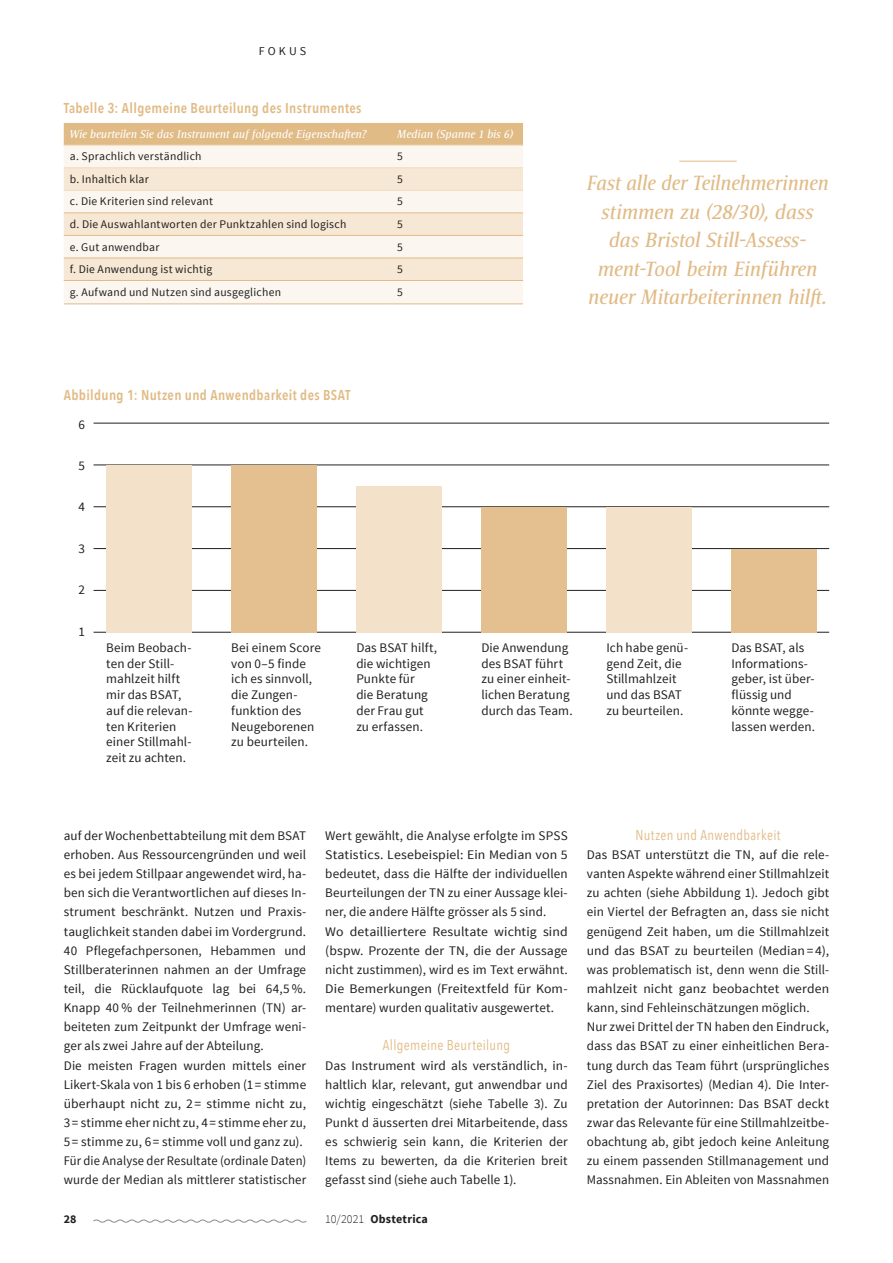
<style>
.page{position:relative;width:893px;height:1263px;background:#fff}
.page>*{position:absolute;margin:0;border:0;box-sizing:border-box;transform-origin:0 0}
.t1{font:italic 21px/28.5px "Satero Serif LT Pro";letter-spacing:-.01em;color:#e1bb86;text-align:center}
.t2{font:600 14.25px "Avenir Next Condensed";letter-spacing:.025em;color:#e1bb86}
.t3{font:14.25px "Avenir Next Condensed";letter-spacing:.025em;color:#e1bb86}
.t4{font:13.2px/19.2px "Source Sans Pro";letter-spacing:.005em;color:#231f20}
.t5{font:700 12px "Source Sans Pro";letter-spacing:.015em;color:#231f20}
.t6{font:12px "Source Sans Pro";color:#231f20}
.t7{font:11.7px "Source Sans Pro";letter-spacing:.02em;color:#231f20}
.t8{font:italic 11.7px "Satero Serif LT Pro";color:#fff}
.s1{font-weight:300}
</style>
<div class="page">
<div style="left:64px;top:123px;width:459px;height:22px;background:#e1bb86"></div>
<div style="left:64px;top:146px;width:459px;height:158px;background:#fbf7f0"></div>
<svg style="left:64px;top:169px;width:459px;height:111px;fill:#f6e8d4"></svg>
<hr style="left:64px;top:145px;width:327px;height:1px;background:#f0dbbe">
<hr style="left:391px;top:145px;width:132px;height:1px;background:#f0dbbe">
<hr style="left:64px;top:168px;width:327px;height:1px;background:#f0dbbe">
<hr style="left:391px;top:168px;width:132px;height:1px;background:#f0dbbe">
<hr style="left:64px;top:190px;width:327px;height:1px;background:#f0dbbe">
<hr style="left:391px;top:190px;width:132px;height:1px;background:#f0dbbe">
<hr style="left:64px;top:213px;width:327px;height:1px;background:#e1bb86">
<hr style="left:391px;top:213px;width:132px;height:1px;background:#e1bb86">
<hr style="left:64px;top:235px;width:327px;height:1px;background:#e1bb86">
<hr style="left:391px;top:235px;width:132px;height:1px;background:#e1bb86">
<hr style="left:64px;top:258px;width:327px;height:1px;background:#e1bb86">
<hr style="left:391px;top:258px;width:132px;height:1px;background:#e1bb86">
<hr style="left:64px;top:280px;width:327px;height:1px;background:#e1bb86">
<hr style="left:391px;top:280px;width:132px;height:1px;background:#e1bb86">
<hr style="left:64px;top:304px;width:327px;height:1px;background:#e1bb86">
<hr style="left:391px;top:304px;width:132px;height:1px;background:#e1bb86">
<hr style="left:94px;top:423px;width:735px;height:1px;background:#231f20">
<hr style="left:94px;top:465px;width:735px;height:1px;background:#231f20">
<hr style="left:94px;top:506px;width:735px;height:1px;background:#231f20">
<hr style="left:94px;top:548px;width:735px;height:1px;background:#231f20">
<hr style="left:94px;top:590px;width:735px;height:1px;background:#231f20">
<hr style="left:94px;top:632px;width:735px;height:1px;background:#231f20">
<div style="left:106px;top:465px;width:85px;height:167px;background:#f3e2c9"></div>
<div style="left:231px;top:465px;width:85px;height:167px;background:#e4c091"></div>
<div style="left:356px;top:486px;width:85px;height:146px;background:#f3e2c9"></div>
<div style="left:481px;top:507px;width:85px;height:125px;background:#e4c091"></div>
<div style="left:606px;top:507px;width:85px;height:125px;background:#f3e2c9"></div>
<div style="left:731px;top:549px;width:85px;height:83px;background:#e4c091"></div>
<hr style="left:679px;top:161px;width:58px;height:1px;background:#e1bb86">
<svg style="left:93px;top:1219px;width:214px;height:4px"></svg>
<p class="t6" style="left:259px;top:43px;width:20px">F okus</p>
<p class="t2" style="left:64px;top:95px;width:299px">Tabelle 3: Allgemeine Beurteilung des Instrumentes</p>
<p class="t8" style="left:70px;top:127px;width:299px">Wie beurteilen Sie das Instrument auf folgende Eigenschaften?</p>
<p class="t8" style="left:397px;top:127px;width:118px">Median (Spanne 1 bis 6)</p>
<p class="t7" style="left:70px;top:149px;width:133px">a. Sprachlich verständlich</p>
<p class="t7" style="left:397px;top:149px;width:7px">5</p>
<p class="t7" style="left:70px;top:172px;width:80px">b. Inhaltich klar</p>
<p class="t7" style="left:397px;top:172px;width:7px">5</p>
<p class="t7" style="left:70px;top:194px;width:145px">c. Die Kriterien sind relevant</p>
<p class="t7" style="left:397px;top:194px;width:7px">5</p>
<p class="t7" style="left:70px;top:217px;width:278px">d. Die Auswahlantworten der Punktzahlen sind logisch</p>
<p class="t7" style="left:397px;top:217px;width:7px">5</p>
<p class="t7" style="left:70px;top:239px;width:91px">e. Gut anwendbar</p>
<p class="t7" style="left:397px;top:239px;width:7px">5</p>
<p class="t7" style="left:70px;top:262px;width:144px">f. Die Anwendung ist wichtig</p>
<p class="t7" style="left:397px;top:262px;width:7px">5</p>
<p class="t7" style="left:70px;top:284px;width:213px">g. Aufwand und Nutzen sind ausgeglichen</p>
<p class="t7" style="left:397px;top:284px;width:7px">5</p>
<h1 class="t1" style="left:587px;top:168px;width:244px">Fast alle der Teilnehmerinnen stimmen zu (28/30), dass das Bristol Still-Assess&shy;ment-Tool beim Einführen neuer Mitarbeiterinnen hilft.</h1>
<p class="t2" style="left:64px;top:382px;width:288px">Abbildung 1: Nutzen und Anwendbarkeit des BSAT</p>
<p class="t4" style="left:79px;top:415px;width:8px">6</p>
<p class="t4" style="left:79px;top:456px;width:8px">5</p>
<p class="t4" style="left:79px;top:498px;width:8px">4</p>
<p class="t4" style="left:79px;top:539px;width:8px">3</p>
<p class="t4" style="left:79px;top:580px;width:8px">2</p>
<p class="t4" style="left:79px;top:622px;width:8px">1</p>
<p class="t4" style="left:106px;top:640px;width:88px;line-height:15.8px">Beim Beobach&shy;ten der Still&shy;mahlzeit hilft mir das BSAT, auf die relevan&shy;ten Kriterien einer Stillmahl&shy;zeit zu achten.</p>
<p class="t4" style="left:231px;top:640px;width:91px;line-height:15.8px">Bei einem Score von 0–5 finde ich es sinnvoll, die Zungen&shy;funktion des<br>Neugeborenen zu beurteilen.</p>
<p class="t4" style="left:356px;top:640px;width:82px;line-height:15.8px">Das BSAT hilft, die wichtigen<br>Punkte für<br>die Beratung der Frau gut zu erfassen.</p>
<p class="t4" style="left:481px;top:640px;width:93px;line-height:15.8px">Die Anwendung des BSAT führt zu einer einheit&shy;lichen Beratung durch das Team.</p>
<p class="t4" style="left:606px;top:640px;width:83px;line-height:15.8px">Ich habe genü&shy;gend Zeit, die<br>Stillmahlzeit und das BSAT zu beurteilen.</p>
<p class="t4" style="left:731px;top:640px;width:85px;line-height:15.8px">Das BSAT, als<br>Informations&shy;geber, ist über&shy;flüssig und könnte wegge&shy;lassen werden.</p>
<p class="t4" style="left:64px;top:826px;width:244px">auf der Wochenbettabteilung mit dem BSAT erhoben. Aus Ressourcengründen und weil es bei jedem Stillpaar angewendet wird, ha&shy;ben sich die Verantwortlichen auf dieses In&shy;strument beschränkt. Nutzen und Praxis&shy;tauglichkeit standen dabei im Vordergrund.<br>40 Pflegefachpersonen, Hebammen und Stillberaterinnen nahmen an der Umfrage teil, die Rücklaufquote lag bei 64,5 %.<br>Knapp 40 % der Teilnehmerinnen (TN) ar&shy;beiteten zum Zeitpunkt der Umfrage weni&shy;ger als zwei Jahre auf der Abteilung.<br>Die meisten Fragen wurden mittels einer Likert-Skala von 1 bis 6 erhoben (1= stimme überhaupt nicht zu, 2 = stimme nicht zu, 3 = stimme eher nicht zu, 4 = stimme eher zu, 5 = stimme zu, 6 = stimme voll und ganz zu).<br>Für die Analyse der Resultate (ordinale Daten) wurde der Median als mittlerer statistischer</p>
<p class="t4" style="left:325px;top:826px;width:244px">Wert gewählt, die Analyse erfolgte im SPSS Statistics. Lesebeispiel: Ein Median von 5 bedeutet, dass die Hälfte der individuellen Beurteilungen der TN zu einer Aussage klei&shy;ner, die andere Hälfte grösser als 5 sind.<br>Wo detailliertere Resultate wichtig sind (bspw. Prozente der TN, die der Aussage nicht zustimmen), wird es im Text erwähnt.<br>Die Bemerkungen (Freitextfeld für Kom&shy;mentare) wurden qualitativ ausgewertet.</p>
<p class="t3" style="left:383px;top:1033px;width:129px">Allgemeine Beurteilung</p>
<p class="t4" style="left:325px;top:1056px;width:244px;text-align:justify">Das Instrument wird als verständlich, in&shy;haltlich klar, relevant, gut anwendbar und wichtig eingeschätzt (siehe Tabelle 3). Zu Punkt d äusserten drei Mitarbeitende, dass es schwierig sein kann, die Kriterien der Items zu bewerten, da die Kriterien breit gefasst sind (siehe auch Tabelle 1).</p>
<p class="t5" style="left:64px;top:1211px;width:14px">28</p>
<p class="t5" style="left:325px;top:1211px;width:104px"><span class="s1">10/2021</span> Obstetrica</p>
<p class="t3" style="left:635px;top:823px;width:147px">Nutzen und Anwendbarkeit</p>
<p class="t4" style="left:587px;top:845px;width:244px">Das BSAT unterstützt die TN, auf die rele&shy;vanten Aspekte während einer Stillmahlzeit zu achten (siehe Abbildung 1). Jedoch gibt ein Viertel der Befragten an, dass sie nicht genügend Zeit haben, um die Stillmahlzeit und das BSAT zu beurteilen (Median= 4), was problematisch ist, denn wenn die Still&shy;mahlzeit nicht ganz beobachtet werden kann, sind Fehleinschätzungen möglich.<br>Nur zwei Drittel der TN haben den Eindruck, dass das BSAT zu einer einheitlichen Bera&shy;tung durch das Team führt (ursprüngliches Ziel des Praxisortes) (Median 4). Die Inter&shy;pretation der Autorinnen: Das BSAT deckt zwar das Relevante für eine Stillmahlzeitbe&shy;obachtung ab, gibt jedoch keine Anleitung zu einem passenden Stillmanagement und Massnahmen. Ein Ableiten von Massnahmen</p>
</div>
